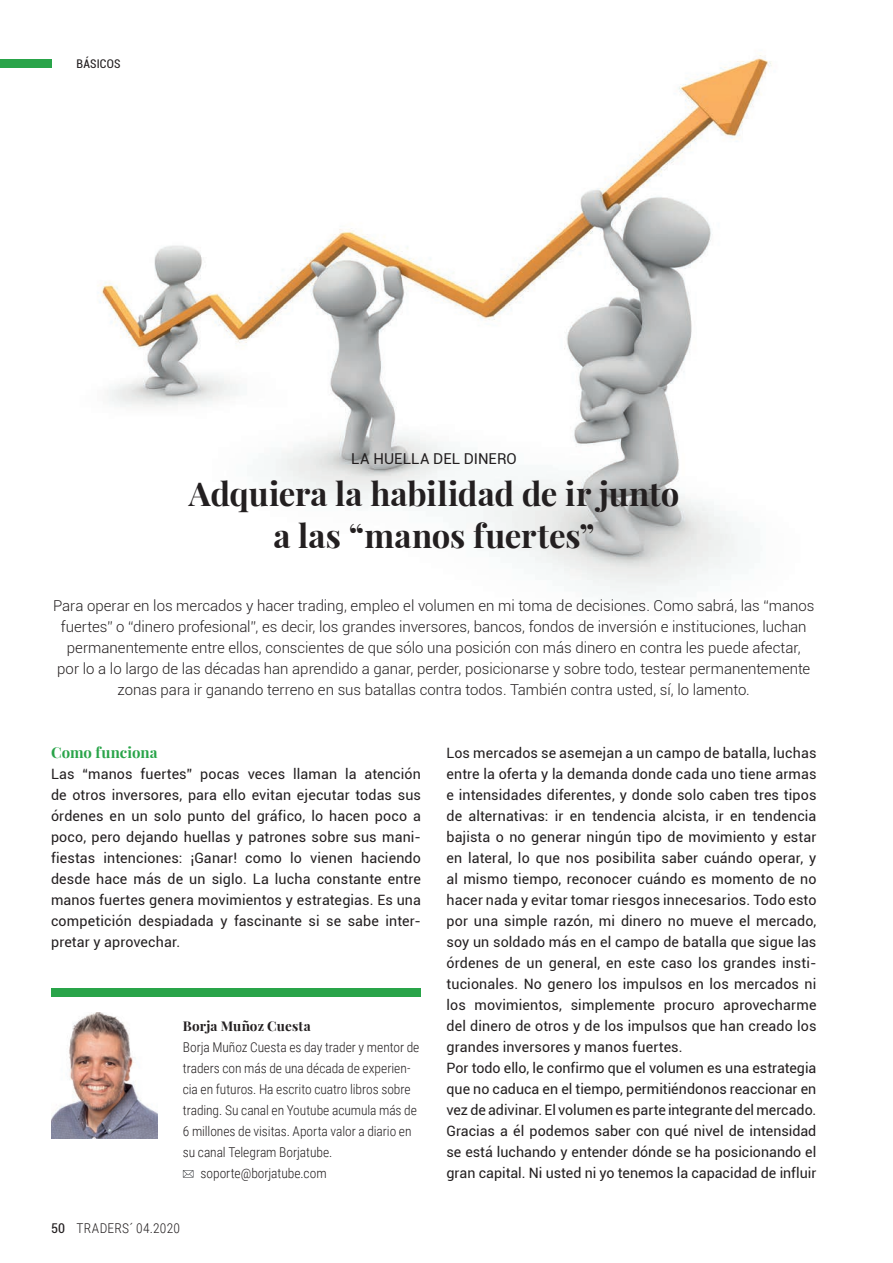
<style>
.page{position:relative;width:893px;height:1263px;background:#fff}
.page>*{position:absolute;margin:0;border:0;box-sizing:border-box;transform-origin:0 0}
.t1{font:700 33px/42px "Playfair Display";color:#231f20;text-align:center}
.t2{font:300 15px/21px "Roboto";color:#231f20;text-align:center}
.t3{font:15px "Roboto";letter-spacing:.005em;color:#231f20}
.t4{font:700 15px "Playfair Display";color:#29a449}
.t5{font:14.25px/21px "Roboto";letter-spacing:.01em;color:#231f20}
.t6{font:300 13.5px "Roboto Condensed";letter-spacing:-.005em;color:#231f20}
.t7{font:300 13.5px "Roboto Condensed";letter-spacing:.02em;color:#231f20}
.t8{font:700 13.5px "Playfair Display";letter-spacing:.01em;color:#231f20}
.t9{font:condensed 12px "Roboto";letter-spacing:.015em;color:#231f20}
.s1{font-family:"Roboto";font-weight:400;font-stretch:condensed}
</style>
<div class="page">
<img style="left:51px;top:55px;width:721px;height:540px">
<svg style="left:183px;top:1170px;width:11px;height:8px"></svg>
<div style="left:51px;top:989px;width:370px;height:8px;background:#29a449"></div>
<div style="left:0;top:60px;width:51px;height:8px;background:#29a449"></div>
<img style="left:51px;top:1012px;width:106px;height:126px">
<p class="t9" style="left:77px;top:55px;width:46px">BÁSICOS</p>
<p class="t3" style="left:351px;top:448px;width:167px">LA HUELLA DEL DINERO</p>
<h1 class="t1" style="left:189px;top:472px;width:492px">Adquiera la habilidad de ir junto a las “manos fuertes”</h1>
<p class="t2" style="left:53px;top:594px;width:763px">Para operar en los mercados y hacer trading, empleo el volumen en mi toma de decisiones. Como sabrá, las “manos fuertes” o “dinero profesional”, es decir, los grandes inversores, bancos, fondos de inversión e instituciones, luchan permanentemente entre ellos, conscientes de que sólo una posición con más dinero en contra les puede afectar,<br>por lo a lo largo de las décadas han aprendido a ganar, perder, posicionarse y sobre todo, testear permanentemente zonas para ir ganando terreno en sus batallas contra todos. También contra usted, sí, lo lamento.</p>
<p class="t4" style="left:51px;top:742px;width:108px">Como funciona</p>
<p class="t5" style="left:51px;top:762px;width:371px;text-align:justify">Las “manos fuertes” pocas veces llaman la atención de otros inversores, para ello evitan ejecutar todas sus órdenes en un solo punto del gráfico, lo hacen poco a poco, pero dejando huellas y patrones sobre sus mani&shy;fiestas intenciones: ¡Ganar! como lo vienen haciendo desde hace más de un siglo. La lucha constante entre manos fuertes genera movimientos y estrategias. Es una competición despiadada y fascinante si se sabe inter&shy;pretar y aprovechar.</p>
<p class="t8" style="left:183px;top:1017px;width:129px">Borja Muñoz Cuesta</p>
<p class="t6" style="left:183px;top:1037px;width:238px">Borja Muñoz Cuesta es day trader y mentor de</p>
<p class="t6" style="left:183px;top:1058px;width:229px">traders con más de una década de experien-</p>
<p class="t6" style="left:183px;top:1079px;width:229px">cia en futuros. Ha escrito cuatro libros sobre</p>
<p class="t6" style="left:183px;top:1100px;width:236px">trading. Su canal en Youtube acumula más de</p>
<p class="t6" style="left:183px;top:1121px;width:230px">6 millones de visitas. Aporta valor a diario en</p>
<p class="t6" style="left:183px;top:1142px;width:151px">su canal Telegram Borjatube.</p>
<p class="t6" style="left:201px;top:1163px;width:127px">soporte@borjatube.com</p>
<p class="t7" style="left:51px;top:1219px;width:131px"><span class="s1">50</span> TRADERS´ 04.2020</p>
<p class="t5" style="left:446px;top:741px;width:371px">Los mercados se asemejan a un campo de batalla, luchas entre la oferta y la demanda donde cada uno tiene armas e intensidades diferentes, y donde solo caben tres tipos de alternativas: ir en tendencia alcista, ir en tendencia bajista o no generar ningún tipo de movimiento y estar en lateral, lo que nos posibilita saber cuándo operar, y al mismo tiempo, reconocer cuándo es momento de no hacer nada y evitar tomar riesgos innecesarios. Todo esto por una simple razón, mi dinero no mueve el mercado, soy un soldado más en el campo de batalla que sigue las órdenes de un general, en este caso los grandes insti&shy;tucionales. No genero los impulsos en los mercados ni los movimientos, simplemente procuro aprovecharme del dinero de otros y de los impulsos que han creado los grandes inversores y manos fuertes.<br>Por todo ello, le confirmo que el volumen es una estrategia que no caduca en el tiempo, permitiéndonos reaccionar en vez de adivinar. El volumen es parte integrante del mercado.<br>Gracias a él podemos saber con qué nivel de intensidad se está luchando y entender dónde se ha posicionando el gran capital. Ni usted ni yo tenemos la capacidad de influir</p>
</div>
